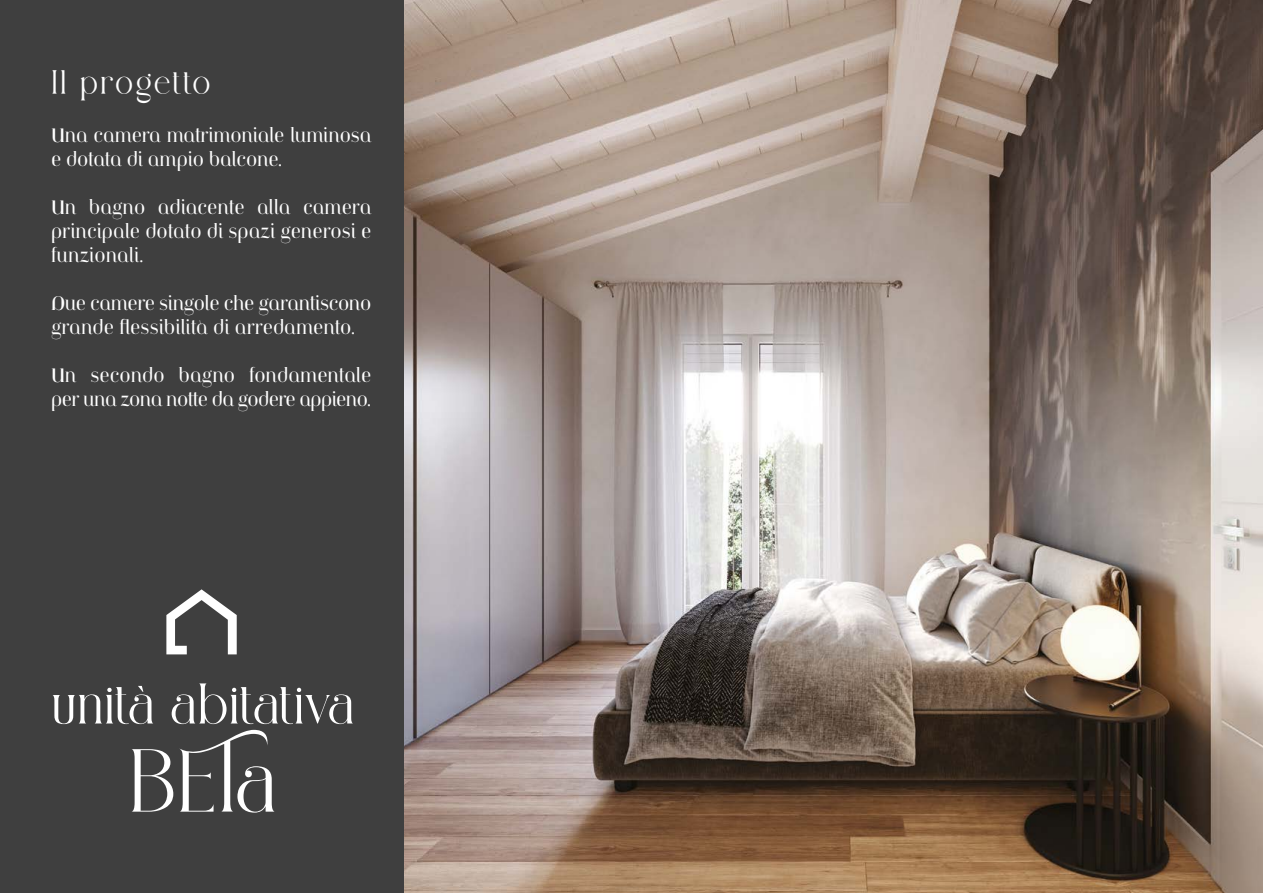
<style>
.page{position:relative;width:1263px;height:893px;background:#fff}
.page>*{position:absolute;margin:0;border:0;box-sizing:border-box;transform-origin:0 0}
.t1{font:96px "Claster Oleander";color:#fff}
.t2{font:61.5px "Claster Oleander";letter-spacing:-.005em;color:#fff}
.t3{font:36px "Claster Oleander";letter-spacing:.06em;color:#fff}
.t4{font:19.5px/24px "Jeanne Moderno OT";letter-spacing:-.005em;color:#fff}
</style>
<div class="page">
<img style="left:404px;top:0;width:859px;height:893px">
<div style="left:0;top:0;width:404px;height:893px;background:#3f3f3f"></div>
<svg style="left:166px;top:589px;width:71px;height:65px"></svg>
<h3 class="t3" style="left:51px;top:63px;width:161px">Il progetto</h3>
<p class="t4" style="left:51px;top:123px;width:322px">Una camera matrimoniale luminosa e dotata di ampio balcone.</p>
<p class="t4" style="left:51px;top:195px;width:322px;text-align:justify">Un bagno adiacente alla camera principale dotato di spazi generosi e funzionali.</p>
<p class="t4" style="left:51px;top:291px;width:322px">Due camere singole che garantiscono grande flessibilità di arredamento.</p>
<p class="t4" style="left:51px;top:363px;width:322px">Un secondo bagno fondamentale per una zona notte da godere appieno.</p>
<h2 class="t2" style="left:51px;top:671px;width:305px">unità abitativa</h2>
<h1 class="t1" style="left:128px;top:730px;width:151px">B ETa</h1>
</div>
